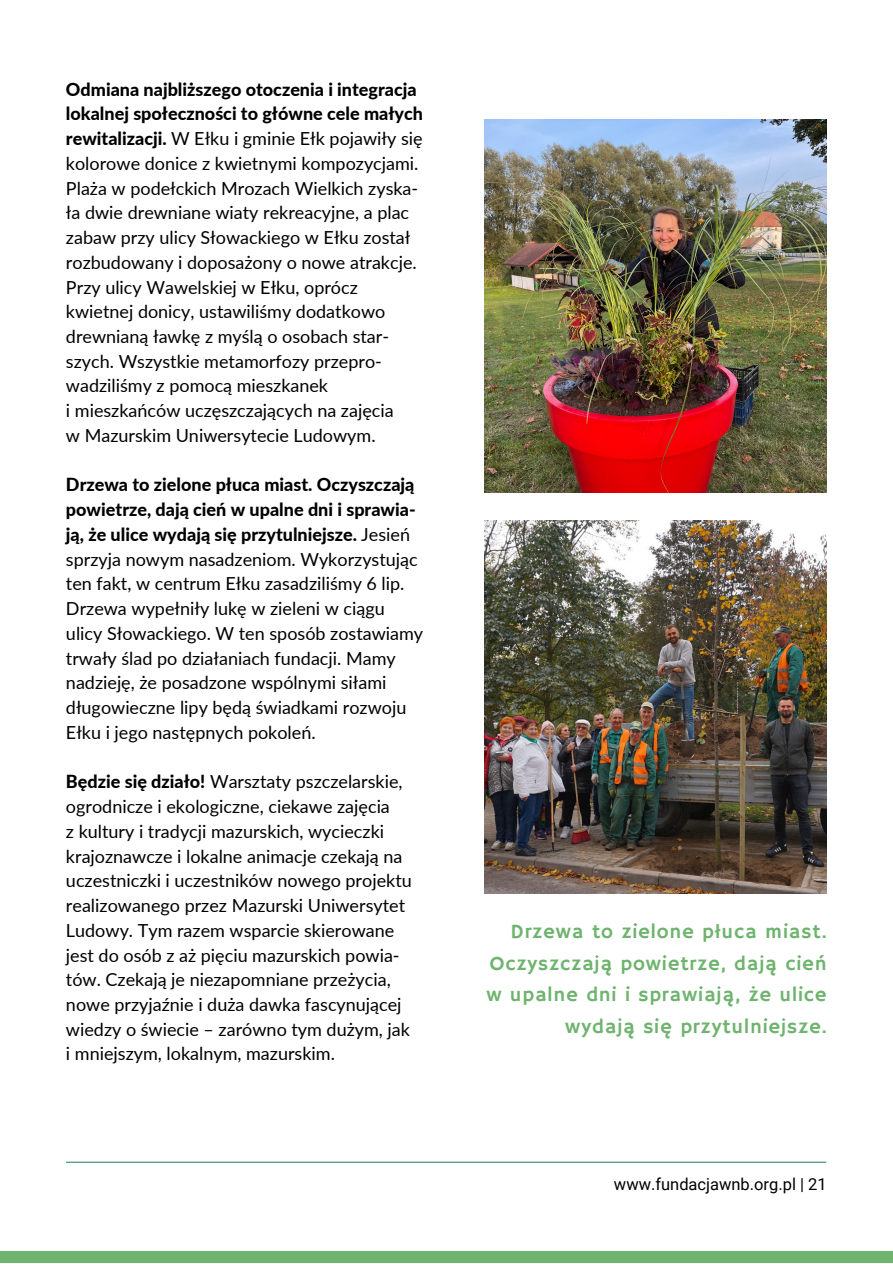
<style>
.page{position:relative;width:893px;height:1264px;background:#fff}
.page>*{position:absolute;margin:0;border:0;box-sizing:border-box;transform-origin:0 0}
.t1{font:20.25px/31.5px "Hammersmith One";letter-spacing:.04em;color:#6eb36e;text-align:right}
.t2{font:18px/24.8px "Lato";color:#000}
.t3{font:16.5px "Roboto";color:#000}
.s1{font-weight:800}
</style>
<div class="page">
<img style="left:484px;top:520px;width:342px;height:374px">
<div style="left:0;top:1251px;width:892px;height:11px;background:#6eb36e"></div>
<img style="left:484px;top:119px;width:342px;height:373px">
<hr style="left:66px;top:1161px;width:760px;height:1px;background:#328d70">
<p class="t2" style="left:66px;top:76px;width:358px"><span class="s1">Odmiana najbliższego otoczenia i integracja lokalnej społeczności to główne cele małych rewitalizacji.</span> W Ełku i gminie Ełk pojawiły się kolorowe donice z kwietnymi kompozycjami.<br>Plaża w podełckich Mrozach Wielkich zyska&shy;ła dwie drewniane wiaty rekreacyjne, a plac zabaw przy ulicy Słowackiego w Ełku został rozbudowany i doposażony o nowe atrakcje.<br>Przy ulicy Wawelskiej w Ełku, oprócz kwietnej donicy, ustawiliśmy dodatkowo drewnianą ławkę z myślą o osobach star&shy;szych. Wszystkie metamorfozy przepro&shy;wadziliśmy z pomocą mieszkanek<br>i mieszkańców uczęszczających na zajęcia<br>w Mazurskim Uniwersytecie Ludowym.</p>
<p class="t2" style="left:66px;top:472px;width:359px"><span class="s1">Drzewa to zielone płuca miast. Oczyszczają powietrze, dają cień w upalne dni i sprawia&shy;ją, że ulice wydają się przytulniejsze.</span> Jesień sprzyja nowym nasadzeniom. Wykorzystując ten fakt, w centrum Ełku zasadziliśmy 6 lip.<br>Drzewa wypełniły lukę w zieleni w ciągu ulicy Słowackiego. W ten sposób zostawiamy trwały ślad po działaniach fundacji. Mamy nadzieję, że posadzone wspólnymi siłami długowieczne lipy będą świadkami rozwoju Ełku i jego następnych pokoleń.</p>
<p class="t2" style="left:66px;top:769px;width:347px"><span class="s1">Będzie się działo!</span> Warsztaty pszczelarskie, ogrodnicze i ekologiczne, ciekawe zajęcia<br>z kultury i tradycji mazurskich, wycieczki krajoznawcze i lokalne animacje czekają na uczestniczki i uczestników nowego projektu realizowanego przez Mazurski Uniwersytet Ludowy. Tym razem wsparcie skierowane jest do osób z aż pięciu mazurskich powia&shy;tów. Czekają je niezapomniane przeżycia, nowe przyjaźnie i duża dawka fascynującej wiedzy o świecie – zarówno tym dużym, jak i mniejszym, lokalnym, mazurskim.</p>
<p class="t1" style="left:486px;top:917px;width:342px">Drzewa to zielone płuca miast.<br>Oczyszczają powietrze, dają cień w upalne dni i sprawiają, że ulice wydają się przytulniejsze.</p>
<p class="t3" style="left:614px;top:1175px;width:214px">www.fundacjawnb.org.pl | 21</p>
</div>
